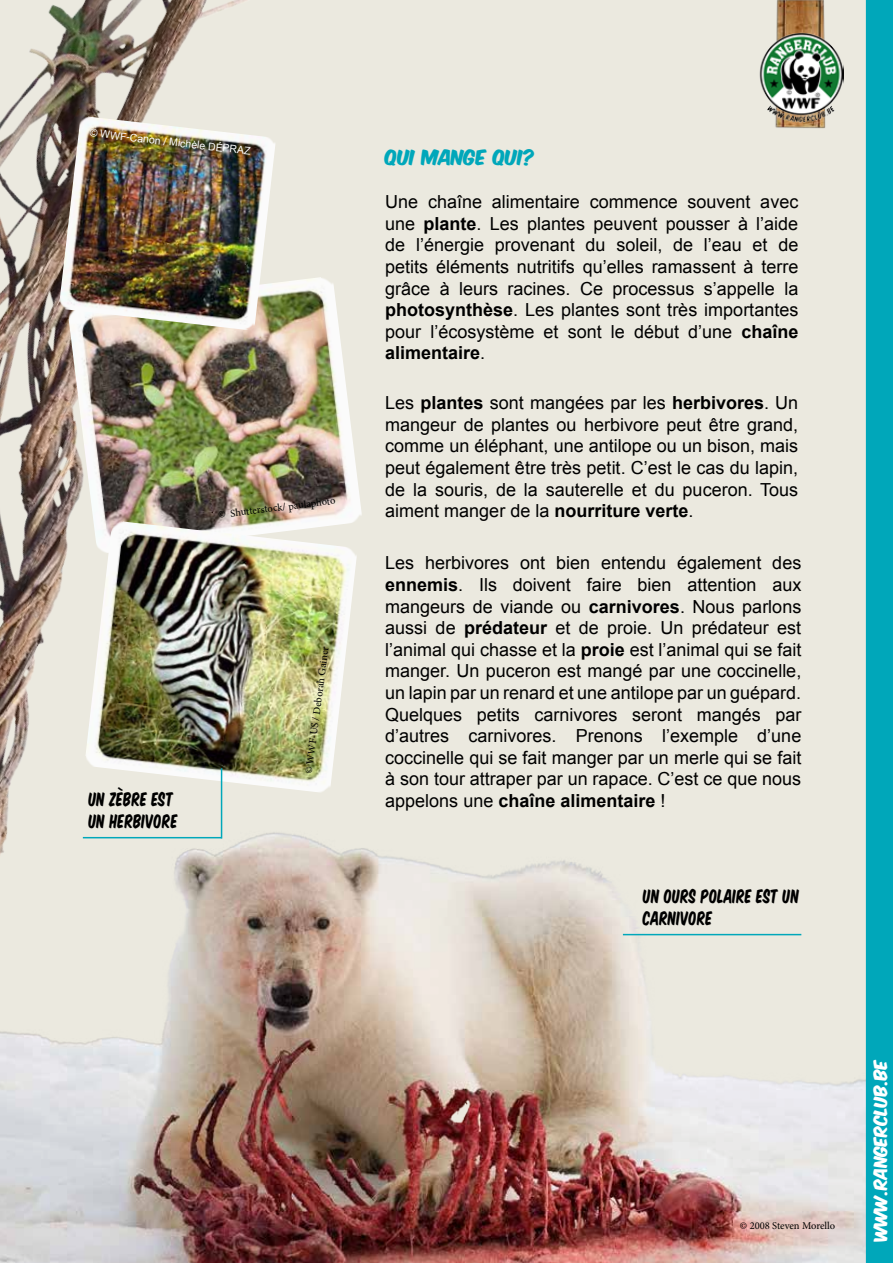
<style>
.page{position:relative;width:893px;height:1263px;background:#ebe9df}
.page>*{position:absolute;margin:0;border:0;box-sizing:border-box;transform-origin:0 0}
.t1{font:18px/21.6px "Arial";color:#000;text-align:justify}
.t2{font:18px/21.6px "Komika Title";color:#000}
.t3{font:18px "Komika Title Axis";color:#00a7ba}
.t4{font:15.75px "Komika Title Axis";color:#fff}
.t5{font:10.5px "Minion Pro";color:#000}
.t6{font:10.5px "Arial";color:#fff}
.t7{font:10.5px "Minion Pro";color:#000101}
.s1{color:#000101}
.s2{font-weight:700}
</style>
<div class="page">
<img style="left:0;top:0;width:245px;height:729px">
<img style="left:0;top:729px;width:866px;height:534px">
<img style="left:775px;top:0;width:51px;height:129px">
<img style="left:759px;top:32px;width:84px;height:92px">
<div style="left:866px;top:0;width:27px;height:1263px;background:#00a7ba"></div>
<img style="left:67px;top:277px;width:295px;height:277px">
<img style="left:59px;top:116px;width:217px;height:215px">
<img style="left:84px;top:520px;width:274px;height:274px">
<hr style="left:623px;top:934px;width:178px;height:1px;background:#00a7ba">
<hr style="left:83px;top:837px;width:138px;height:1px;background:#00a7ba">
<hr style="left:221px;top:768px;width:1px;height:70px;background:#00a7ba">
<p class="t6" style="left:90px;top:126px;width:163px;rotate:6deg">© WWF-Canon / Michèle DÉPRAZ</p>
<p class="t7" style="left:218px;top:508px;width:119px;rotate:-7deg">© Shutterstock/ paulaphoto</p>
<p class="t2" style="left:89px;top:788px;width:91px">UN ZÈBRE EST<br>UN HERBIVORE</p>
<p class="t5" style="left:301px;top:773px;width:130px;rotate:-82deg"><span class="s1">©</span> WWF-US / Deborah Gainer</p>
<p class="t3" style="left:385px;top:148px;width:152px">QUI MANGE QUI?</p>
<p class="t1" style="left:385px;top:191px;width:415px">Une chaîne alimentaire commence souvent avec une <span class="s2">plante</span>. Les plantes peuvent pousser à l’aide de l’énergie provenant du soleil, de l’eau et de petits éléments nutritifs qu’elles ramassent à terre grâce à leurs racines. Ce processus s’appelle la <span class="s2">photosynthèse</span>. Les plantes sont très importantes pour l’écosystème et sont le début d’une <span class="s2">chaîne alimentaire</span>.</p>
<p class="t1" style="left:385px;top:392px;width:415px">Les <span class="s2">plantes</span> sont mangées par les <span class="s2">herbivores</span>. Un mangeur de plantes ou herbivore peut être grand, comme un éléphant, une antilope ou un bison, mais peut également être très petit. C’est le cas du lapin, de la souris, de la sauterelle et du puceron. Tous aiment manger de la <span class="s2">nourriture verte</span>.</p>
<p class="t1" style="left:385px;top:552px;width:418px">Les herbivores ont bien entendu également des <span class="s2">ennemis</span>. Ils doivent faire bien attention aux mangeurs de viande ou <span class="s2">carnivores</span>. Nous parlons aussi de <span class="s2">prédateur</span> et de proie. Un prédateur est l’animal qui chasse et la <span class="s2">proie</span> est l’animal qui se fait manger. Un puceron est mangé par une coccinelle, un lapin par un renard et une antilope par un guépard.<br>Quelques petits carnivores seront mangés par d’autres carnivores. Prenons l’exemple d’une coccinelle qui se fait manger par un merle qui se fait à son tour attraper par un rapace. C’est ce que nous appelons une <span class="s2">chaîne alimentaire</span> !</p>
<p class="t2" style="left:643px;top:885px;width:158px">UN OURS POLAIRE EST UN<br>CARNIVORE</p>
<p class="t5" style="left:740px;top:1219px;width:97px">© 2008 Steven Morello</p>
<p class="t4" style="left:872px;top:1241px;width:183px;rotate:-90deg">WWW.RANGERCLUB.BE</p>
</div>
